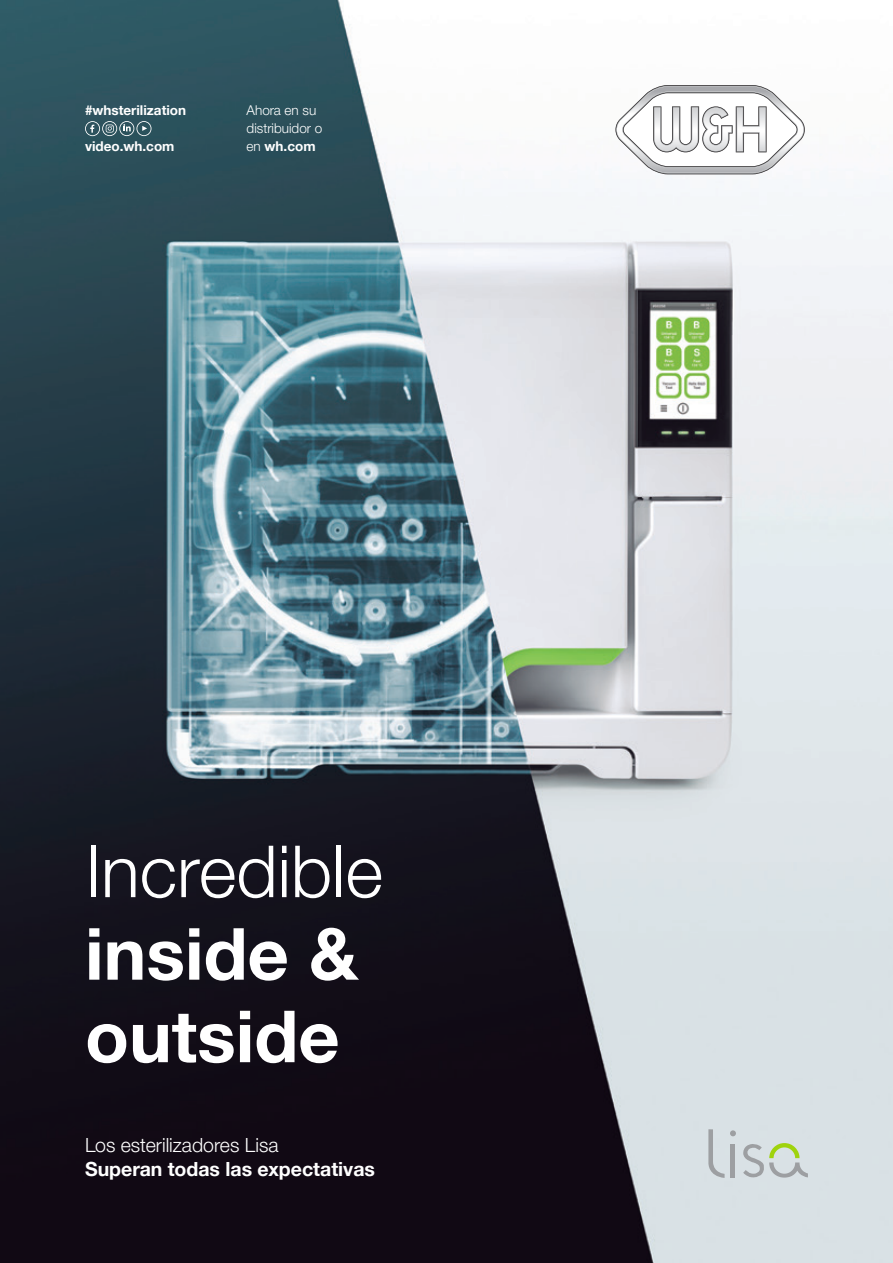
<style>
.page{position:relative;width:893px;height:1263px;background:#fff}
.page>*{position:absolute;margin:0;border:0;box-sizing:border-box;transform-origin:0 0}
.t1{font:700 72px/82.5px "Helvetica Neue World 75";color:#fff}
.t2{font:72px "Helvetica Neue World 45 Lt";color:#fff}
.t3{font:700 19.5px "Helvetica Neue World 75";color:#fff}
.t4{font:19.5px "Helvetica Neue World 45 Lt";color:#fff}
.t5{font:700 13.5px "Helvetica Neue World 75";color:#fff}
.t6{font:13.5px/18px "Helvetica Neue World 45 Lt";color:#fff}
.s1{font-family:"Helvetica Neue World 45 Lt";font-weight:400}
</style>
<div class="page">
<img style="left:0;top:0;width:893px;height:1263px">
<svg style="left:615px;top:85px;width:190px;height:89px"></svg>
<svg style="left:708px;top:1129px;width:28px;height:49px"></svg>
<svg style="left:743px;top:1143px;width:65px;height:35px;background:#c7d1c5"></svg>
<svg style="left:85px;top:121px;width:66px;height:15px"></svg>
<p class="t5" style="left:85px;top:102px;width:103px">#whsterilization</p>
<p class="t5" style="left:85px;top:138px;width:91px">video.wh.com</p>
<p class="t6" style="left:247px;top:101px;width:77px">Ahora en su distribuidor o</p>
<p class="t5" style="left:247px;top:138px;width:70px"><span class="s1">en</span> wh.com</p>
<h1 class="t2" style="left:85px;top:830px;width:299px">Incredible</h1>
<h1 class="t1" style="left:85px;top:913px;width:275px">inside &amp; outside</h1>
<h2 class="t4" style="left:85px;top:1134px;width:195px">Los esterilizadores Lisa</h2>
<h2 class="t3" style="left:85px;top:1158px;width:291px">Superan todas las expectativas</h2>
</div>
